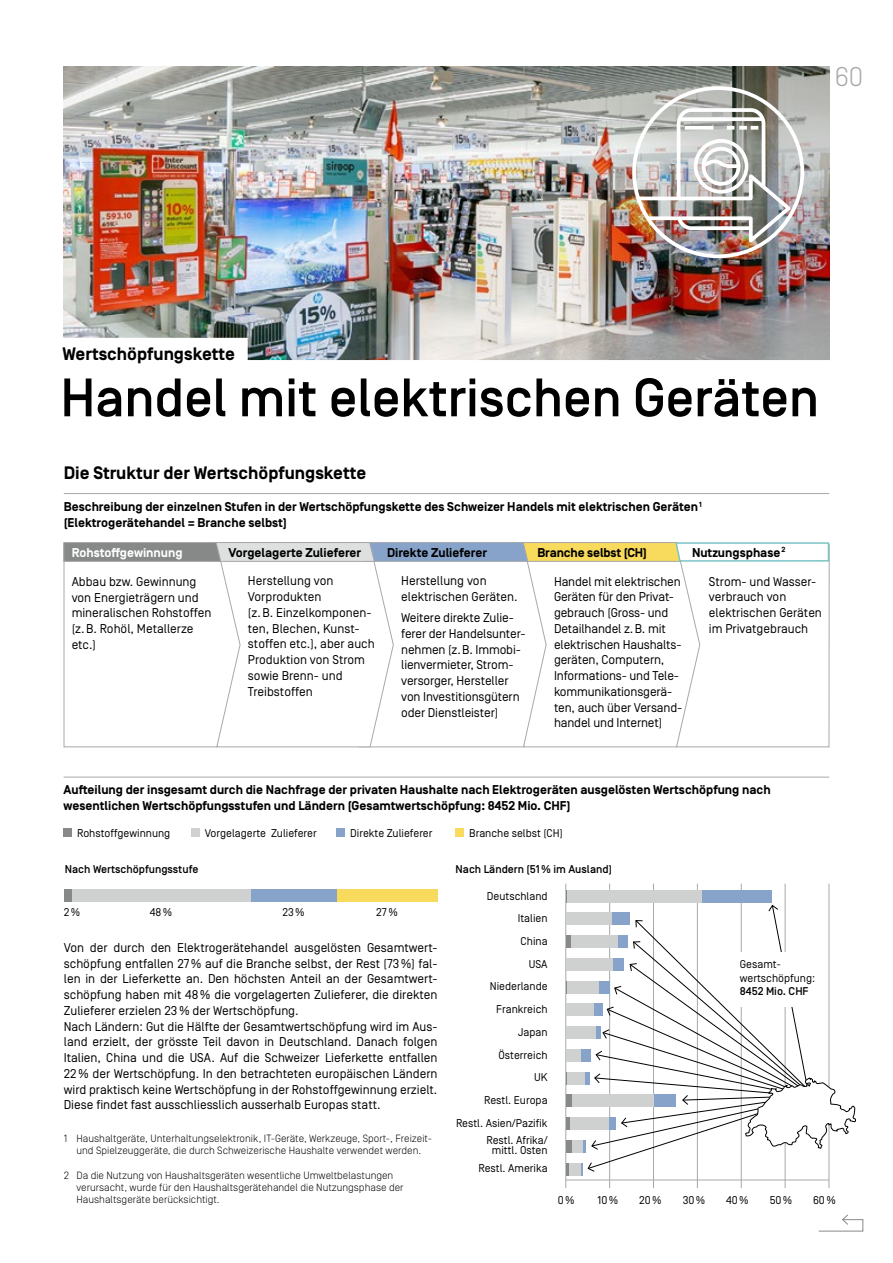
<style>
.page{position:relative;width:893px;height:1263px;background:#fff}
.page>*{position:absolute;margin:0;border:0;box-sizing:border-box;transform-origin:0 0}
.Tt_medium_36_m_Balke{font:500 54px "Simplon BP";letter-spacing:-.005em;color:#000}
.t1{font:300 27px "Simplon BP";color:#a7a9a9}
.Tt_12_bold{font:700 18px "Simplon BP";color:#000}
.Tt_medium_12_m_Balke{font:700 18px "Simplon BP";color:#000}
.Tt_8_5_Regular_Absta{font:12.75px/15.8px "Simplon BP Regular";letter-spacing:-.01em;color:#000}
.Tt_8_5_Regular_Grund{font:12.75px/15.8px "Simplon BP Regular";color:#000;text-align:justify}
.Tt_8_5_bold_m_Linie{font:700 12.75px/15.8px "Simplon BP";color:#000}
.Text_8_5_bold{font:700 12.75px "Simplon BP";color:#000}
.Text_8_5_bold-2{font:700 12.75px "Simplon BP";color:#fff}
.Tt_7_5_regular_recht{font:11.25px "Simplon BP Regular";color:#000}
.Tt_7_5_regular{font:11.25px/13.5px "Simplon BP Regular";color:#000}
.Tt_7_5_medium{font:500 11.25px "Simplon BP";color:#000}
.Fussnote_7{font:300 10.5px/12.3px "Simplon BP";color:#000;text-align:center}
</style>
<div class="page">
<hr style="left:829px;top:884px;width:1px;height:304px;background:#a7a9a9">
<hr style="left:609px;top:884px;width:1px;height:304px;background:#a7a9a9">
<hr style="left:653px;top:884px;width:1px;height:304px;background:#a7a9a9">
<hr style="left:697px;top:884px;width:1px;height:304px;background:#a7a9a9">
<hr style="left:741px;top:884px;width:1px;height:304px;background:#a7a9a9">
<hr style="left:785px;top:884px;width:1px;height:304px;background:#a7a9a9">
<hr style="left:565px;top:884px;width:1px;height:304px;background:#a7a9a9">
<hr style="left:64px;top:493px;width:765px;height:1px;background:#a7a9a9">
<hr style="left:64px;top:777px;width:765px;height:1px;background:#a7a9a9">
<div style="left:64px;top:828px;width:8px;height:9px;background:#878988"></div>
<div style="left:191px;top:828px;width:9px;height:9px;background:#cfd0d0"></div>
<div style="left:337px;top:828px;width:8px;height:9px;background:#87a3ca"></div>
<div style="left:456px;top:828px;width:8px;height:9px;background:#f8da5d"></div>
<hr style="left:566px;top:1180px;width:263px;height:1px;background:#a7a9a9">
<svg style="left:63px;top:542px;width:767px;height:205px"></svg>
<img style="left:64px;top:67px;width:765px;height:293px">
<div style="left:54px;top:338px;width:194px;height:24px;background:#fff"></div>
<div style="left:632px;top:86px;width:172px;height:172px;border:4px solid #fff;border-radius:50%"></div>
<img style="left:635px;top:106px;width:159px;height:143px">
<div style="left:337px;top:889px;width:100px;height:13px;background:#f8da5d"></div>
<div style="left:251px;top:889px;width:86px;height:13px;background:#87a3ca"></div>
<div style="left:71px;top:889px;width:180px;height:13px;background:#cfd0d0"></div>
<div style="left:64px;top:889px;width:7px;height:13px;background:#878988"></div>
<svg style="left:566px;top:890px;width:1px;height:12px"></svg>
<div style="left:567px;top:890px;width:135px;height:12px;background:#cfd0d0"></div>
<div style="left:702px;top:890px;width:70px;height:12px;background:#87a3ca"></div>
<div style="left:566px;top:912px;width:46px;height:13px;background:#cfd0d0"></div>
<div style="left:566px;top:935px;width:5px;height:13px;background:#878988"></div>
<div style="left:571px;top:935px;width:48px;height:13px;background:#cfd0d0"></div>
<div style="left:566px;top:958px;width:47px;height:13px;background:#cfd0d0"></div>
<svg style="left:566px;top:981px;width:1px;height:12px"></svg>
<div style="left:567px;top:981px;width:32px;height:12px;background:#cfd0d0"></div>
<div style="left:566px;top:1003px;width:28px;height:13px;background:#cfd0d0"></div>
<div style="left:566px;top:1026px;width:30px;height:13px;background:#cfd0d0"></div>
<div style="left:566px;top:1049px;width:15px;height:13px;background:#cfd0d0"></div>
<svg style="left:566px;top:1072px;width:1px;height:12px"></svg>
<div style="left:567px;top:1072px;width:19px;height:12px;background:#cfd0d0"></div>
<div style="left:566px;top:1094px;width:6px;height:13px;background:#878988"></div>
<div style="left:572px;top:1094px;width:82px;height:13px;background:#cfd0d0"></div>
<hr style="left:566px;top:1117px;width:4px;height:13px;background:#878988">
<div style="left:570px;top:1117px;width:39px;height:13px;background:#cfd0d0"></div>
<div style="left:566px;top:1140px;width:6px;height:13px;background:#878988"></div>
<div style="left:572px;top:1140px;width:12px;height:13px;background:#cfd0d0"></div>
<svg style="left:566px;top:1162px;width:3px;height:13px"></svg>
<div style="left:569px;top:1162px;width:12px;height:13px;background:#cfd0d0"></div>
<svg style="left:581px;top:905px;width:275px;height:270px"></svg>
<h2 class="t1" style="left:835px;top:60px;width:30px">60</h2>
<p class="Tt_medium_12_m_Balke" style="left:63px;top:343px;width:174px">Wertschöpfungskette</p>
<p class="Tt_medium_36_m_Balke" style="left:60px;top:367px;width:760px">Handel mit elektrischen Geräten</p>
<p class="Tt_12_bold" style="left:64px;top:463px;width:304px">Die Struktur der Wertschöpfungskette</p>
<p class="Tt_8_5_bold_m_Linie" style="left:64px;top:499px;width:639px">Beschreibung der einzelnen Stufen in der Wertschöpfungskette des Schweizer Handels mit elektrischen Geräten<sup>1 </sup>(Elektrogerätehandel = Branche selbst)</p>
<p class="Text_8_5_bold-2" style="left:72px;top:545px;width:112px">Rohstoffgewinnung</p>
<p class="Tt_8_5_Regular_Absta" style="left:72px;top:573px;width:141px">Abbau bzw. Gewinnung von Energieträgern und mineralischen Rohstoffen (z.B. Rohöl, Metallerze etc.)</p>
<p class="Text_8_5_bold" style="left:692px;top:545px;width:95px">Nutzungsphase<sup>2</sup></p>
<p class="Text_8_5_bold" style="left:228px;top:545px;width:134px">Vorgelagerte Zulieferer</p>
<p class="Text_8_5_bold" style="left:387px;top:545px;width:101px">Direkte Zulieferer</p>
<p class="Text_8_5_bold" style="left:537px;top:545px;width:111px">Branche selbst (CH)</p>
<p class="Tt_8_5_Regular_Absta" style="left:248px;top:573px;width:128px">Herstellung von<br>Vorprodukten<br>(z.B. Einzelkomponen&shy;ten, Blechen, Kunst&shy;stoffen etc.), aber auch<br>Produktion von Strom sowie Brenn- und<br>Treibstoffen</p>
<p class="Tt_8_5_Regular_Absta" style="left:401px;top:573px;width:118px">Herstellung von elektrischen Geräten.</p>
<p class="Tt_8_5_Regular_Absta" style="left:554px;top:573px;width:129px">Handel mit elektrischen<br>Geräten für den Privat&shy;gebrauch (Gross- und<br>Detailhandel z.B. mit elektrischen Haushalts&shy;geräten, Computern,<br>Informations- und Tele&shy;kommunikationsgerä&shy;ten, auch über Versand&shy;handel und Internet)</p>
<p class="Tt_8_5_Regular_Absta" style="left:709px;top:573px;width:115px">Strom- und Wasser&shy;verbrauch von elektrischen Geräten im Privatgebrauch</p>
<p class="Tt_8_5_Regular_Absta" style="left:401px;top:610px;width:124px">Weitere direkte Zulie&shy;ferer der Handelsunter&shy;nehmen (z.B. Immobi&shy;lienvermieter, Strom&shy;versorger, Hersteller von Investitionsgütern oder Dienstleister)</p>
<p class="Tt_8_5_bold_m_Linie" style="left:64px;top:782px;width:709px">Aufteilung der insgesamt durch die Nachfrage der privaten Haushalte nach Elektrogeräten ausgelösten Wertschöpfung nach wesentlichen Wertschöpfungsstufen und Ländern (Gesamtwertschöpfung: 8452 Mio. CHF)</p>
<p class="Tt_7_5_regular" style="left:77px;top:826px;width:95px">Rohstoffgewinnung</p>
<p class="Tt_7_5_regular" style="left:205px;top:826px;width:114px">Vorgelagerte Zulieferer</p>
<p class="Tt_7_5_regular" style="left:350px;top:826px;width:84px">Direkte Zulieferer</p>
<p class="Tt_7_5_regular" style="left:469px;top:826px;width:95px">Branche selbst (CH)</p>
<p class="Tt_7_5_medium" style="left:456px;top:863px;width:158px">Nach Ländern (51% im Ausland)</p>
<p class="Tt_7_5_medium" style="left:65px;top:863px;width:135px">Nach Wertschöpfungsstufe</p>
<p class="Tt_7_5_regular" style="left:64px;top:905px;width:18px">2%</p>
<p class="Tt_7_5_regular" style="left:150px;top:905px;width:24px">48%</p>
<p class="Tt_7_5_regular" style="left:282px;top:905px;width:24px">23%</p>
<p class="Tt_7_5_regular" style="left:376px;top:905px;width:23px">27%</p>
<p class="Tt_8_5_Regular_Grund" style="left:64px;top:939px;width:375px">Von der durch den Elektrogerätehandel ausgelösten Gesamtwert&shy;schöpfung entfallen 27% auf die Branche selbst, der Rest (73%) fal&shy;len in der Lieferkette an. Den höchsten Anteil an der Gesamtwert&shy;schöpfung haben mit 48% die vorgelagerten Zulieferer, die direkten Zulieferer erzielen 23% der Wertschöpfung.</p>
<p class="Tt_8_5_Regular_Grund" style="left:64px;top:1018px;width:375px">Nach Ländern: Gut die Hälfte der Gesamtwertschöpfung wird im Aus&shy;land erzielt, der grösste Teil davon in Deutschland. Danach folgen Italien, China und die USA. Auf die Schweizer Lieferkette entfallen 22% der Wertschöpfung. In den betrachteten europäischen Ländern wird praktisch keine Wertschöpfung in der Rohstoffgewinnung erzielt.<br>Diese findet fast ausschliesslich ausserhalb Europas statt.</p>
<p class="Fussnote_7" style="left:64px;top:1132px;width:370px">1 Haushaltgeräte, Unterhaltungselektronik, IT-Geräte, Werkzeuge, Sport-, Freizeit&shy;und Spielzeuggeräte, die durch Schweizerische Haushalte verwendet werden.</p>
<p class="Fussnote_7" style="left:77px;top:1169px;width:328px;text-align:left;text-indent:-13px">2 Da die Nutzung von Haushaltsgeräten wesentliche Umweltbelastungen verursacht, wurde für den Haushaltsgerätehandel die Nutzungsphase der<br>Haushaltsgeräte berücksichtigt.</p>
<p class="Tt_7_5_regular_recht" style="left:487px;top:889px;width:62px">Deutschland</p>
<p class="Tt_7_5_regular_recht" style="left:518px;top:912px;width:31px">Italien</p>
<p class="Tt_7_5_regular_recht" style="left:521px;top:934px;width:29px">China</p>
<p class="Tt_7_5_regular_recht" style="left:529px;top:957px;width:20px">USA</p>
<p class="Tt_7_5_regular_recht" style="left:490px;top:980px;width:59px">Niederlande</p>
<p class="Tt_7_5_regular_recht" style="left:496px;top:1003px;width:53px">Frankreich</p>
<p class="Tt_7_5_regular_recht" style="left:518px;top:1025px;width:31px">Japan</p>
<p class="Tt_7_5_regular_recht" style="left:499px;top:1048px;width:51px">Österreich</p>
<p class="Tt_7_5_regular_recht" style="left:534px;top:1071px;width:15px">UK</p>
<p class="Tt_7_5_regular_recht" style="left:484px;top:1094px;width:65px">Restl. Europa</p>
<p class="Tt_7_5_regular_recht" style="left:456px;top:1116px;width:93px">Restl. Asien/Pazifik</p>
<p class="Tt_7_5_regular_recht" style="left:478px;top:1162px;width:71px">Restl. Amerika</p>
<p class="Tt_7_5_regular_recht" style="left:487px;top:1133px;width:63px">Restl. Afrika/</p>
<p class="Tt_7_5_regular_recht" style="left:492px;top:1144px;width:57px">mittl. Osten</p>
<p class="Tt_7_5_regular" style="left:740px;top:958px;width:77px">Gesamt&shy;wertschöpfung:</p>
<p class="Tt_7_5_medium" style="left:740px;top:985px;width:70px">8452 Mio. CHF</p>
<p class="Tt_7_5_regular" style="left:558px;top:1193px;width:18px">0%</p>
<p class="Tt_7_5_regular" style="left:598px;top:1193px;width:22px">10%</p>
<p class="Tt_7_5_regular" style="left:639px;top:1193px;width:24px">20%</p>
<p class="Tt_7_5_regular" style="left:683px;top:1193px;width:24px">30%</p>
<p class="Tt_7_5_regular" style="left:726px;top:1193px;width:24px">40%</p>
<p class="Tt_7_5_regular" style="left:770px;top:1193px;width:24px">50%</p>
<p class="Tt_7_5_regular" style="left:813px;top:1193px;width:24px">60%</p>
</div>
